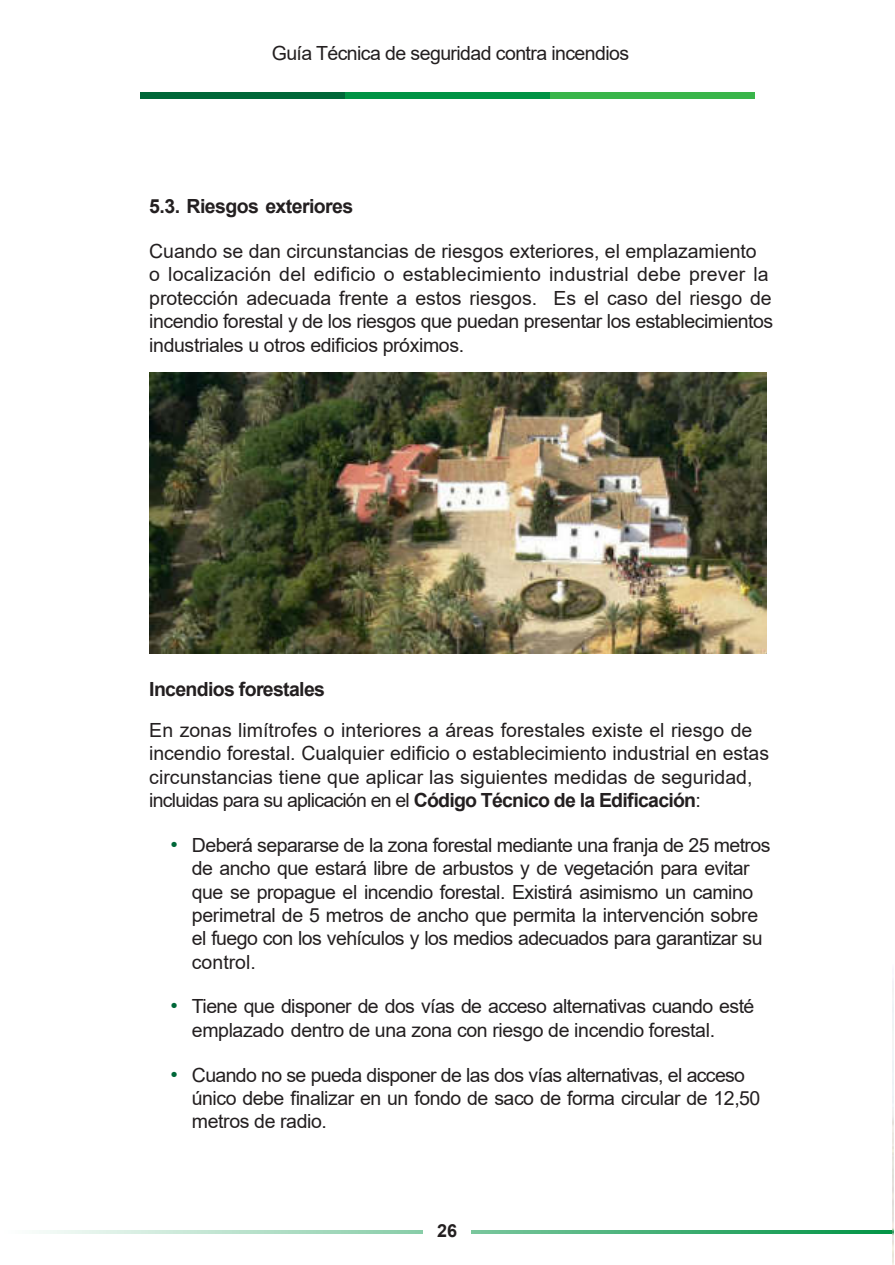
<style>
.page{position:relative;width:895px;height:1265px;background:#fff}
.page>*{position:absolute;margin:0;border:0;box-sizing:border-box;transform-origin:0 0}
.t1{font:19.5px/23.4px "Arial";letter-spacing:-.02em;color:#231f20}
.t2{font:19.5px/23.4px "Arial";color:#231f20}
.t3{font:700 19.5px "Arial";letter-spacing:-.035em;color:#231f20}
.t4{font:700 18px "Arial";color:#231f20}
.s1{font-weight:700}
.s2{font-size:21px;color:#006738}
</style>
<div class="page">
<div style="left:140px;top:92px;width:204px;height:7px;background:#006738"></div>
<div style="left:344px;top:92px;width:205px;height:7px;background:#009344"></div>
<div style="left:549px;top:92px;width:205px;height:7px;background:#39b54a"></div>
<svg style="left:39px;top:1230px;width:853px;height:3px;background:#7bc79e"></svg>
<div style="left:423px;top:1213px;width:48px;height:33px;background:#fff"></div>
<img style="left:892px;top:980px;width:1px;height:284px">
<img style="left:149px;top:372px;width:617px;height:281px">
<p class="t1" style="left:272px;top:43px;width:359px">Guía Técnica de seguridad contra incendios</p>
<p class="t3" style="left:149px;top:199px;width:205px">5.3. Riesgos exteriores</p>
<p class="t1" style="left:149px;top:241px;width:625px">Cuando se dan circunstancias de riesgos exteriores, el emplazamiento<br>o localización del edificio o establecimiento industrial debe prever la protección adecuada frente a estos riesgos. Es el caso del riesgo de incendio forestal y de los riesgos que puedan presentar los establecimientos industriales u otros edificios próximos.</p>
<p class="t3" style="left:149px;top:682px;width:177px">Incendios forestales</p>
<p class="t2" style="left:149px;top:720px;width:621px">En zonas limítrofes o interiores a áreas forestales existe el riesgo de incendio forestal. Cualquier edificio o establecimiento industrial en estas circunstancias tiene que aplicar las siguientes medidas de seguridad, incluidas para su aplicación en el <span class="s1">Código Técnico de la Edificación</span>:</p>
<p class="t1" style="left:192px;top:835px;width:580px;text-indent:-21px"><span class="s2">•</span> Deberá separarse de la zona forestal mediante una franja de 25 metros de ancho que estará libre de arbustos y de vegetación para evitar que se propague el incendio forestal. Existirá asimismo un camino perimetral de 5 metros de ancho que permita la intervención sobre el fuego con los vehículos y los medios adecuados para garantizar su control.</p>
<p class="t1" style="left:192px;top:996px;width:564px;text-indent:-21px"><span class="s2">•</span> Tiene que disponer de dos vías de acceso alternativas cuando esté emplazado dentro de una zona con riesgo de incendio forestal.</p>
<p class="t1" style="left:192px;top:1064px;width:570px;text-indent:-21px"><span class="s2">•</span> Cuando no se pueda disponer de las dos vías alternativas, el acceso único debe finalizar en un fondo de saco de forma circular de 12,50 metros de radio.</p>
<p class="t4" style="left:437px;top:1223px;width:22px">26</p>
</div>
